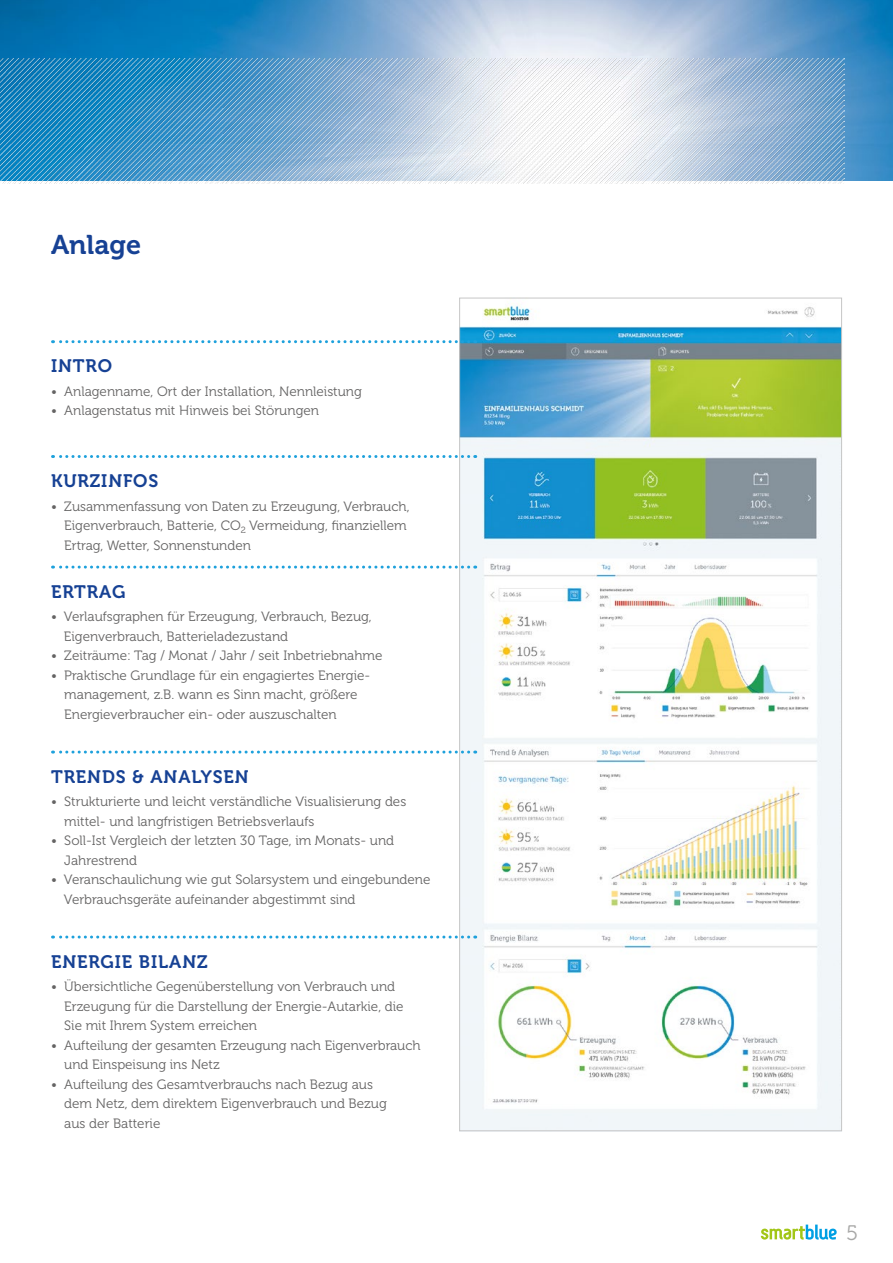
<style>
.page{position:relative;width:893px;height:1263px;background:#fff}
.page>*{position:absolute;margin:0;border:0;box-sizing:border-box;transform-origin:0 0}
.t1{font:27px "Museo 700";color:#164194}
.t2{font:21px "Museo 300";color:#a8a8a7}
.t3{font:18px "Museo 700";letter-spacing:.05em;color:#164194}
.t4{font:13.5px/19.5px "Museo 300";color:#646363}
</style>
<div class="page">
<img style="left:0;top:0;width:893px;height:180px">
<img style="left:0;top:58px;width:845px;height:126px">
<svg style="left:761px;top:1224px;width:76px;height:15px"></svg>
<img style="left:461px;top:305px;width:379px;height:824px">
<svg style="left:53px;top:340px;width:416px;height:3px"></svg>
<svg style="left:53px;top:455px;width:416px;height:3px"></svg>
<svg style="left:53px;top:566px;width:416px;height:3px"></svg>
<svg style="left:53px;top:750px;width:416px;height:3px"></svg>
<svg style="left:53px;top:935px;width:416px;height:3px"></svg>
<h1 class="t1" style="left:51px;top:230px;width:92px">Anlage</h1>
<h3 class="t3" style="left:51px;top:356px;width:62px">INTRO</h3>
<p class="t4" style="left:51px;top:382px;width:312px">• Anlagenname, Ort der Installation, Nennleistung</p>
<p class="t4" style="left:51px;top:401px;width:270px">• Anlagenstatus mit Hinweis bei Störungen</p>
<h3 class="t3" style="left:51px;top:471px;width:109px">KURZINFOS</h3>
<p class="t4" style="left:64px;top:497px;width:347px;text-indent:-13px">• Zusammenfassung von Daten zu Erzeugung, Verbrauch,<br>Eigenverbrauch, Batterie, CO<sub>2</sub> Vermeidung, finanziellem<br>Ertrag, Wetter, Sonnenstunden</p>
<h3 class="t3" style="left:51px;top:581px;width:76px">ERTRAG</h3>
<p class="t4" style="left:64px;top:607px;width:309px;text-indent:-13px">• Verlaufsgraphen für Erzeugung, Verbrauch, Bezug,<br>Eigenverbrauch, Batterieladezustand</p>
<p class="t4" style="left:51px;top:646px;width:333px">• Zeiträume: Tag / Monat / Jahr / seit Inbetriebnahme</p>
<p class="t4" style="left:64px;top:666px;width:308px;text-indent:-13px">• Praktische Grundlage für ein engagiertes Energie&shy;management, z.B. wann es Sinn macht, größere<br>Energieverbraucher ein- oder auszuschalten</p>
<h3 class="t3" style="left:51px;top:766px;width:199px">TRENDS &amp; ANALYSEN</h3>
<p class="t4" style="left:64px;top:792px;width:343px;text-indent:-13px">• Strukturierte und leicht verständliche Visualisierung des mittel- und langfristigen Betriebsverlaufs</p>
<p class="t4" style="left:64px;top:831px;width:331px;text-indent:-13px">• Soll-Ist Vergleich der letzten 30 Tage, im Monats- und<br>Jahrestrend</p>
<p class="t4" style="left:64px;top:870px;width:368px;text-indent:-13px">• Veranschaulichung wie gut Solarsystem und eingebundene<br>Verbrauchsgeräte aufeinander abgestimmt sind</p>
<h3 class="t3" style="left:51px;top:951px;width:158px">ENERGIE BILANZ</h3>
<p class="t4" style="left:64px;top:977px;width:341px;text-indent:-13px">• Übersichtliche Gegenüberstellung von Verbrauch und<br>Erzeugung für die Darstellung der Energie-Autarkie, die<br>Sie mit Ihrem System erreichen</p>
<p class="t4" style="left:64px;top:1036px;width:358px;text-indent:-13px">• Aufteilung der gesamten Erzeugung nach Eigenverbrauch und Einspeisung ins Netz</p>
<p class="t4" style="left:64px;top:1075px;width:324px;text-indent:-13px">• Aufteilung des Gesamtverbrauchs nach Bezug aus dem Netz, dem direktem Eigenverbrauch und Bezug aus der Batterie</p>
<h2 class="t2" style="left:846px;top:1221px;width:13px">5</h2>
</div>
